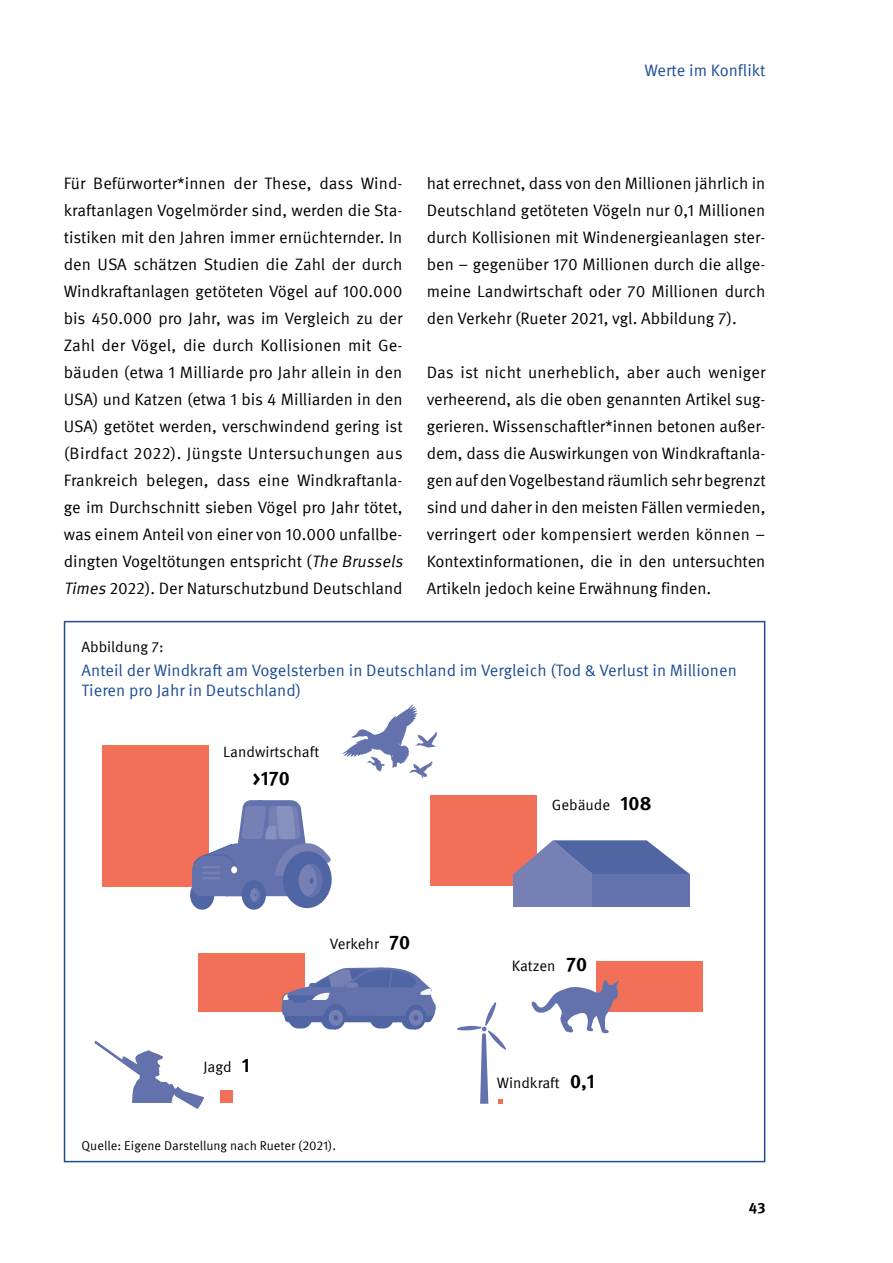
<style>
.page{position:relative;width:893px;height:1263px;background:#fff}
.page>*{position:absolute;margin:0;border:0;box-sizing:border-box;transform-origin:0 0}
.t1{font:700 19.5px "Meta IGM";color:#000}
.t2{font:16.5px/27px "Meta IGM";color:#000;text-align:justify}
.t3{font:16.5px/19.8px "Meta IGM";color:#1f4d95}
.t4{font:15px "Meta IGM";color:#000}
.t5{font:700 15px "Meta IGM";color:#000}
.t6{font:12.75px "Meta IGM";color:#000}
.s1{font-style:italic}
.s2{font-weight:700;font-size:19.5px}
</style>
<div class="page">
<div style="left:102px;top:745px;width:106px;height:142px;background:#f37058"></div>
<div style="left:190px;top:880px;width:24px;height:30px;background:#4f65a4;border-radius:50%"></div>
<svg style="left:192px;top:800px;width:140px;height:109px"></svg>
<svg style="left:342px;top:704px;width:95px;height:74px"></svg>
<div style="left:430px;top:795px;width:107px;height:90px;background:#f37058"></div>
<div style="left:198px;top:953px;width:106px;height:58px;background:#f37058"></div>
<div style="left:596px;top:961px;width:107px;height:50px;background:#f37058"></div>
<svg style="left:531px;top:980px;width:89px;height:53px"></svg>
<svg style="left:282px;top:966px;width:154px;height:63px"></svg>
<svg style="left:457px;top:1002px;width:49px;height:102px"></svg>
<svg style="left:94px;top:1041px;width:110px;height:122px"></svg>
<div style="left:111px;top:1104px;width:76px;height:140px;background:#fff"></div>
<div style="left:220px;top:1090px;width:13px;height:13px;background:#f37058"></div>
<div style="left:513px;top:874px;width:79px;height:32px;background:#7680b5"></div>
<svg style="left:513px;top:840px;width:177px;height:34px"></svg>
<div style="left:592px;top:874px;width:98px;height:32px;background:#6372ac"></div>
<p class="t3" style="left:644px;top:60px;width:123px">Werte im Konflikt</p>
<p class="t2" style="left:64px;top:169px;width:344px;text-align:left">Für Befürworter*innen der These, dass Wind&shy;kraftanlagen Vogelmörder sind, werden die Sta&shy;tistiken mit den Jahren immer ernüchternder. In den USA schätzen Studien die Zahl der durch Windkraftanlagen getöteten Vögel auf 100.000 bis 450.000 pro Jahr, was im Vergleich zu der Zahl der Vögel, die durch Kollisionen mit Ge&shy;bäuden (etwa 1 Milliarde pro Jahr allein in den USA) und Katzen (etwa 1 bis 4 Milliarden in den USA) getötet werden, verschwindend gering ist (Birdfact 2022). Jüngste Untersuchungen aus Frankreich belegen, dass eine Windkraftanla&shy;ge im Durchschnitt sieben Vögel pro Jahr tötet, was einem Anteil von einer von 10.000 unfallbe&shy;dingten Vogeltötungen entspricht (<span class="s1">The Brussels Times</span> 2022). Der Naturschutzbund Deutschland</p>
<p class="t2" style="left:427px;top:169px;width:340px">hat errechnet, dass von den Millionen jährlich in Deutschland getöteten Vögeln nur 0,1 Millionen durch Kollisionen mit Windenergieanlagen ster&shy;ben – gegenüber 170 Millionen durch die allge&shy;meine Landwirtschaft oder 70 Millionen durch den Verkehr (Rueter 2021, vgl. Abbildung 7).</p>
<p class="t2" style="left:427px;top:358px;width:340px">Das ist nicht unerheblich, aber auch weniger verheerend, als die oben genannten Artikel sug&shy;gerieren. Wissenschaftler*innen betonen außer&shy;dem, dass die Auswirkungen von Windkraftanla&shy;gen auf den Vogelbestand räumlich sehr begrenzt sind und daher in den meisten Fällen vermieden, verringert oder kompensiert werden können – Kontextinformationen, die in den untersuchten Artikeln jedoch keine Erwähnung finden.</p>
<p class="t4" style="left:82px;top:635px;width:84px">Abbildung 7:</p>
<p class="t3" style="left:82px;top:659px;width:657px">Anteil der Windkraft am Vogelsterben in Deutschland im Vergleich (Tod &amp; Verlust in Millionen<br>Tieren pro Jahr in Deutschland)</p>
<p class="t4" style="left:223px;top:740px;width:97px">Landwirtschaft</p>
<p class="t1" style="left:253px;top:762px;width:39px">&gt;170</p>
<p class="t4" style="left:203px;top:1055px;width:48px">Jagd <span class="s2">1</span></p>
<p class="t4" style="left:330px;top:933px;width:82px">Verkehr <span class="s2">70</span></p>
<p class="t6" style="left:82px;top:1136px;width:256px">Quelle: Eigene Darstellung nach Rueter (2021).</p>
<p class="t4" style="left:552px;top:793px;width:101px">Gebäude <span class="s2">108</span></p>
<p class="t4" style="left:512px;top:954px;width:77px">Katzen <span class="s2">70</span></p>
<p class="t4" style="left:497px;top:1071px;width:100px">Windkraft <span class="s2">0,1</span></p>
<p class="t5" style="left:749px;top:1196px;width:18px">43</p>
</div>
